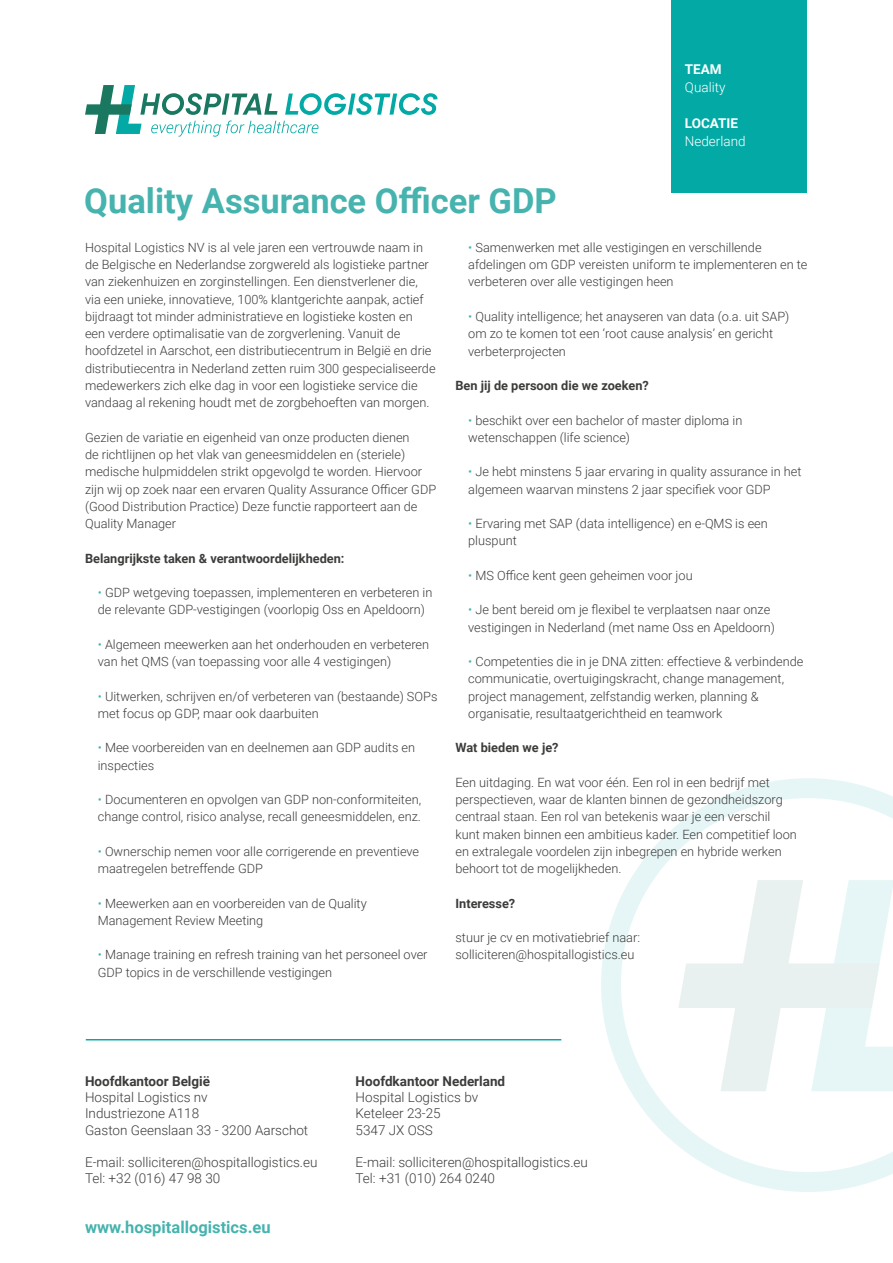
<style>
.page{position:relative;width:893px;height:1263px;background:#fff}
.page>*{position:absolute;margin:0;border:0;box-sizing:border-box;transform-origin:0 0}
.t1{font:700 34.5px "Roboto";color:#46b3ae}
.t2{font:700 16.5px "Roboto";color:#46b3ae}
.t3{font:300 13.5px/16.2px "Roboto";color:#3c3c3b}
.t4{font:700 13.5px "Roboto";color:#3c3c3b}
.t5{font:300 13.5px "Roboto";color:#fff}
.t6{font:700 13.5px "Roboto";color:#fff}
.t7{font:300 12.75px/17.2px "Roboto";color:#3c3c3b}
.t8{font:700 12.75px "Roboto";color:#3c3c3b}
.s1{color:#46b3ae}
</style>
<div class="page">
<div style="left:671px;top:0;width:136px;height:192px;background:#03aaa5"></div>
<svg style="left:601px;top:778px;width:292px;height:414px"></svg>
<hr style="left:86px;top:1039px;width:475px;height:1px;background:#03aaa5">
<svg style="left:85px;top:85px;width:353px;height:52px"></svg>
<h1 class="t1" style="left:84px;top:177px;width:474px">Quality Assurance Officer GDP</h1>
<p class="t6" style="left:685px;top:60px;width:38px">TEAM</p>
<p class="t5" style="left:685px;top:78px;width:42px">Quality</p>
<p class="t6" style="left:685px;top:114px;width:55px">LOCATIE</p>
<p class="t5" style="left:685px;top:132px;width:62px">Nederland</p>
<p class="t7" style="left:85px;top:238px;width:352px">Hospital Logistics NV is al vele jaren een vertrouwde naam in de Belgische en Nederlandse zorgwereld als logistieke partner van ziekenhuizen en zorginstellingen. Een dienstverlener die, via een unieke, innovatieve, 100% klantgerichte aanpak, actief bijdraagt tot minder administratieve en logistieke kosten en een verdere optimalisatie van de zorgverlening. Vanuit de hoofdzetel in Aarschot, een distributiecentrum in België en drie distributiecentra in Nederland zetten ruim 300 gespecialiseerde medewerkers zich elke dag in voor een logistieke service die vandaag al rekening houdt met de zorgbehoeften van morgen.</p>
<p class="t7" style="left:85px;top:428px;width:353px">Gezien de variatie en eigenheid van onze producten dienen<br>de richtlijnen op het vlak van geneesmiddelen en (steriele) medische hulpmiddelen strikt opgevolgd te worden. Hiervoor zijn wij op zoek naar een ervaren Quality Assurance Officer GDP (Good Distribution Practice) Deze functie rapporteert aan de Quality Manager</p>
<p class="t8" style="left:85px;top:549px;width:261px">Belangrijkste taken &amp; verantwoordelijkheden:</p>
<p class="t7" style="left:98px;top:583px;width:336px"><span class="s1">•</span> GDP wetgeving toepassen, implementeren en verbeteren in de relevante GDP-vestigingen (voorlopig Oss en Apeldoorn)</p>
<p class="t7" style="left:98px;top:635px;width:333px"><span class="s1">•</span> Algemeen meewerken aan het onderhouden en verbeteren van het QMS (van toepassing voor alle 4 vestigingen)</p>
<p class="t7" style="left:98px;top:687px;width:341px"><span class="s1">•</span> Uitwerken, schrijven en/of verbeteren van (bestaande) SOPs met focus op GDP, maar ook daarbuiten</p>
<p class="t7" style="left:98px;top:739px;width:319px"><span class="s1">•</span> Mee voorbereiden van en deelnemen aan GDP audits en inspecties</p>
<p class="t7" style="left:98px;top:790px;width:325px"><span class="s1">•</span> Documenteren en opvolgen van GDP non-conformiteiten, change control, risico analyse, recall geneesmiddelen, enz.</p>
<p class="t7" style="left:98px;top:842px;width:323px"><span class="s1">•</span> Ownerschip nemen voor alle corrigerende en preventieve maatregelen betreffende GDP</p>
<p class="t7" style="left:98px;top:894px;width:270px"><span class="s1">•</span> Meewerken aan en voorbereiden van de Quality<br>Management Review Meeting</p>
<p class="t7" style="left:98px;top:946px;width:331px"><span class="s1">•</span> Manage training en refresh training van het personeel over<br>GDP topics in de verschillende vestigingen</p>
<p class="t7" style="left:468px;top:238px;width:341px"><span class="s1">•</span> Samenwerken met alle vestigingen en verschillende afdelingen om GDP vereisten uniform te implementeren en te verbeteren over alle vestigingen heen</p>
<p class="t7" style="left:468px;top:307px;width:323px"><span class="s1">•</span> Quality intelligence; het anayseren van data (o.a. uit SAP) om zo te komen tot een ‘root cause analysis’ en gericht verbeterprojecten</p>
<p class="t8" style="left:455px;top:376px;width:195px">Ben jij de persoon die we zoeken?</p>
<p class="t7" style="left:468px;top:411px;width:276px"><span class="s1">•</span> beschikt over een bachelor of master diploma in wetenschappen (life science)</p>
<p class="t7" style="left:468px;top:463px;width:335px"><span class="s1">•</span> Je hebt minstens 5 jaar ervaring in quality assurance in het algemeen waarvan minstens 2 jaar specifiek voor GDP</p>
<p class="t7" style="left:468px;top:514px;width:301px"><span class="s1">•</span> Ervaring met SAP (data intelligence) en e-QMS is een pluspunt</p>
<p class="t7" style="left:468px;top:566px;width:226px"><span class="s1">•</span> MS Office kent geen geheimen voor jou</p>
<p class="t7" style="left:468px;top:601px;width:308px"><span class="s1">•</span> Je bent bereid om je flexibel te verplaatsen naar onze vestigingen in Nederland (met name Oss en Apeldoorn)</p>
<p class="t7" style="left:468px;top:652px;width:337px"><span class="s1">•</span> Competenties die in je DNA zitten: effectieve &amp; verbindende communicatie, overtuigingskracht, change management, project management, zelfstandig werken, planning &amp; organisatie, resultaatgerichtheid en teamwork</p>
<p class="t8" style="left:455px;top:739px;width:105px">Wat bieden we je?</p>
<p class="t7" style="left:455px;top:773px;width:343px">Een uitdaging. En wat voor één. Een rol in een bedrijf met perspectieven, waar de klanten binnen de gezondheidszorg centraal staan. Een rol van betekenis waar je een verschil kunt maken binnen een ambitieus kader. Een competitief loon en extralegale voordelen zijn inbegrepen en hybride werken behoort tot de mogelijkheden.</p>
<p class="t8" style="left:455px;top:894px;width:61px">Interesse?</p>
<p class="t7" style="left:455px;top:928px;width:186px">stuur je cv en motivatiebrief naar: solliciteren@hospitallogistics.eu</p>
<p class="t4" style="left:85px;top:1072px;width:127px">Hoofdkantoor België</p>
<p class="t3" style="left:85px;top:1089px;width:225px">Hospital Logistics nv<br>Industriezone A118<br>Gaston Geenslaan 33 - 3200 Aarschot</p>
<p class="t3" style="left:85px;top:1153px;width:234px">E-mail: solliciteren@hospitallogistics.eu<br>Tel: +32 (016) 47 98 30</p>
<p class="t2" style="left:85px;top:1216px;width:187px">www.hospitallogistics.eu</p>
<p class="t4" style="left:356px;top:1072px;width:151px">Hoofdkantoor Nederland</p>
<p class="t3" style="left:356px;top:1089px;width:124px">Hospital Logistics bv<br>Keteleer 23-25<br>5347 JX OSS</p>
<p class="t3" style="left:356px;top:1153px;width:234px">E-mail: solliciteren@hospitallogistics.eu<br>Tel: +31 (010) 264 0240</p>
</div>
